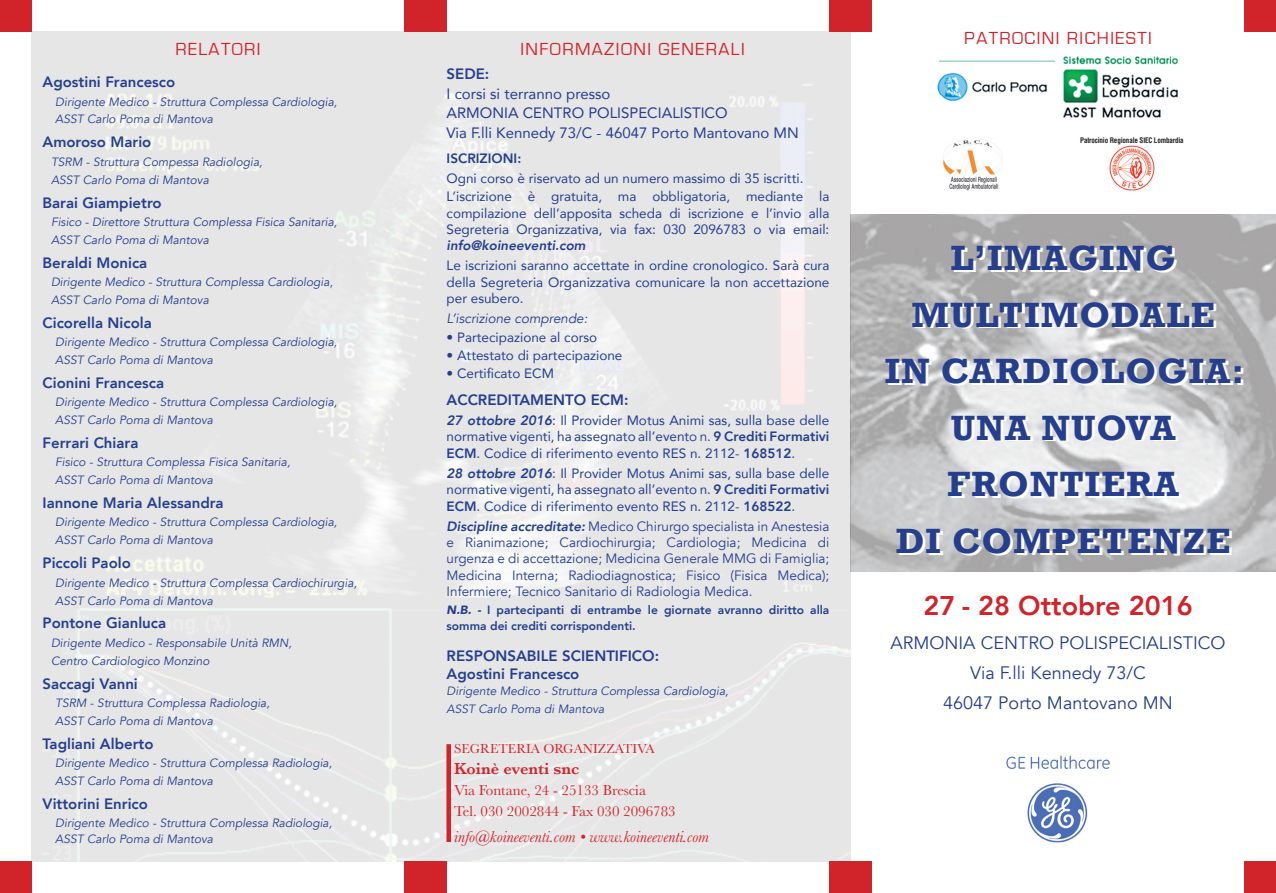
<style>
.page{position:relative;width:1276px;height:893px;background:#fff}
.page>*{position:absolute;margin:0;border:0;box-sizing:border-box;transform-origin:0 0}
.t1{font:700 36px "Rockwell";letter-spacing:.03em;color:#253f8e}
.t2{font:800 27px "Avenir";color:#d1232a}
.t3{font:18px "Avenir";color:#253f8e}
.t4{font:18px "Eurostile";letter-spacing:.08em;color:#d1232a}
.t5{font:italic 16.5px "Baskerville";color:#d1232a}
.t6{font:600 16.5px "Baskerville";color:#d1232a}
.t7{font:800 15px "Avenir";color:#253f8e}
.t8{font:15px "Avenir";color:#253f8e}
.t9{font:15px "Baskerville";color:#d1232a}
.t10{font:13.5px/16.2px "Avenir";color:#253f8e;text-align:justify}
.t11{font:13.5px/16.2px "Avenir";color:#253f8e;text-align:justify}
.t12{font:13.5px "Baskerville";color:#d1232a}
.t13{font:italic 13.5px "Avenir";color:#253f8e}
.t14{font:800 13.5px "Avenir";color:#253f8e}
.t15{font:italic 12px "Avenir";color:#253f8e}
.t16{font:800 12px/16.2px "Avenir";color:#253f8e}
.t17{font:700 condensed 7.5px "Helvetica";letter-spacing:-.02em;color:#231f20;scale:.94 1}
.s1{font-weight:800;font-style:italic}
.s2{font-style:inherit}
.s3{font-weight:800}
.s4{font-weight:900;font-style:italic}
</style>
<div class="page">
<img style="left:850px;top:214px;width:426px;height:358px">
<div style="left:0;top:0;width:32px;height:32px;background:#d1232a"></div>
<div style="left:1244px;top:0;width:32px;height:32px;background:#d1232a"></div>
<div style="left:1244px;top:861px;width:32px;height:32px;background:#d1232a"></div>
<div style="left:404px;top:0;width:42px;height:32px;background:#d1232a"></div>
<div style="left:829px;top:0;width:43px;height:32px;background:#d1232a"></div>
<div style="left:404px;top:861px;width:42px;height:32px;background:#d1232a"></div>
<div style="left:829px;top:861px;width:43px;height:32px;background:#d1232a"></div>
<div style="left:0;top:861px;width:32px;height:32px;background:#d1232a"></div>
<img style="left:937px;top:56px;width:241px;height:62px">
<img style="left:1006px;top:755px;width:104px;height:88px">
<div style="left:446px;top:744px;width:5px;height:98px;background:#d1232a"></div>
<img style="left:943px;top:140px;width:59px;height:51px">
<img style="left:1109px;top:145px;width:45px;height:46px">
<p class="t4" style="left:175px;top:39px;width:87px">RELATORI</p>
<p class="t4" style="left:520px;top:39px;width:226px">INFORMAZIONI GENERALI</p>
<p class="t7" style="left:43px;top:70px;width:134px">Agostini Francesco</p>
<p class="t15" style="left:55px;top:94px;width:283px">Dirigente Medico - Struttura Complessa Cardiologia,</p>
<p class="t15" style="left:55px;top:112px;width:159px">ASST Carlo Poma di Mantova</p>
<p class="t7" style="left:43px;top:131px;width:110px">Amoroso Mario</p>
<p class="t15" style="left:51px;top:154px;width:213px">TSRM - Struttura Compessa Radiologia,</p>
<p class="t15" style="left:51px;top:172px;width:159px">ASST Carlo Poma di Mantova</p>
<p class="t7" style="left:43px;top:191px;width:121px">Barai Giampietro</p>
<p class="t15" style="left:51px;top:215px;width:288px">Fisico - Direttore Struttura Complessa Fisica Sanitaria,</p>
<p class="t15" style="left:51px;top:232px;width:159px">ASST Carlo Poma di Mantova</p>
<p class="t7" style="left:43px;top:251px;width:106px">Beraldi Monica</p>
<p class="t15" style="left:51px;top:275px;width:283px">Dirigente Medico - Struttura Complessa Cardiologia,</p>
<p class="t15" style="left:51px;top:293px;width:159px">ASST Carlo Poma di Mantova</p>
<p class="t7" style="left:43px;top:311px;width:111px">Cicorella Nicola</p>
<p class="t15" style="left:55px;top:335px;width:283px">Dirigente Medico - Struttura Complessa Cardiologia,</p>
<p class="t15" style="left:55px;top:353px;width:159px">ASST Carlo Poma di Mantova</p>
<p class="t7" style="left:43px;top:371px;width:123px">Cionini Francesca</p>
<p class="t15" style="left:55px;top:395px;width:283px">Dirigente Medico - Struttura Complessa Cardiologia,</p>
<p class="t15" style="left:55px;top:413px;width:159px">ASST Carlo Poma di Mantova</p>
<p class="t7" style="left:43px;top:431px;width:97px">Ferrari Chiara</p>
<p class="t15" style="left:55px;top:455px;width:237px">Fisico - Struttura Complessa Fisica Sanitaria,</p>
<p class="t15" style="left:55px;top:473px;width:159px">ASST Carlo Poma di Mantova</p>
<p class="t7" style="left:43px;top:491px;width:183px">Iannone Maria Alessandra</p>
<p class="t15" style="left:55px;top:515px;width:283px">Dirigente Medico - Struttura Complessa Cardiologia,</p>
<p class="t15" style="left:55px;top:533px;width:159px">ASST Carlo Poma di Mantova</p>
<p class="t7" style="left:43px;top:551px;width:90px">Piccoli Paolo</p>
<p class="t15" style="left:55px;top:575px;width:303px">Dirigente Medico - Struttura Complessa Cardiochirurgia,</p>
<p class="t15" style="left:55px;top:593px;width:159px">ASST Carlo Poma di Mantova</p>
<p class="t7" style="left:43px;top:612px;width:125px">Pontone Gianluca</p>
<p class="t15" style="left:51px;top:635px;width:242px">Dirigente Medico - Responsabile Unità RMN,</p>
<p class="t15" style="left:51px;top:653px;width:160px">Centro Cardiologico Monzino</p>
<p class="t7" style="left:43px;top:672px;width:97px">Saccagi Vanni</p>
<p class="t15" style="left:55px;top:696px;width:216px">TSRM - Struttura Complessa Radiologia,</p>
<p class="t15" style="left:55px;top:713px;width:159px">ASST Carlo Poma di Mantova</p>
<p class="t7" style="left:43px;top:732px;width:113px">Tagliani Alberto</p>
<p class="t15" style="left:55px;top:756px;width:278px">Dirigente Medico - Struttura Complessa Radiologia,</p>
<p class="t15" style="left:55px;top:774px;width:159px">ASST Carlo Poma di Mantova</p>
<p class="t7" style="left:43px;top:792px;width:107px">Vittorini Enrico</p>
<p class="t15" style="left:55px;top:816px;width:278px">Dirigente Medico - Struttura Complessa Radiologia,</p>
<p class="t15" style="left:55px;top:832px;width:159px">ASST Carlo Poma di Mantova</p>
<p class="t7" style="left:446px;top:62px;width:44px">SEDE:</p>
<p class="t8" style="left:446px;top:82px;width:165px">I corsi si terranno presso</p>
<p class="t8" style="left:446px;top:101px;width:282px">ARMONIA CENTRO POLISPECIALISTICO</p>
<p class="t8" style="left:446px;top:121px;width:354px">Via F.lli Kennedy 73/C - 46047 Porto Mantovano MN</p>
<p class="t14" style="left:446px;top:147px;width:76px">ISCRIZIONI:</p>
<p class="t10" style="left:446px;top:170px;width:358px">Ogni corso è riservato ad un numero massimo di 35 iscritti.</p>
<p class="t10" style="left:446px;top:188px;width:384px">L’iscrizione è gratuita, ma obbligatoria, mediante la compilazione dell’apposita scheda di iscrizione e l’invio alla Segreteria Organizzativa, via fax: 030 2096783 o via email: <span class="s1">info@koineeventi.com</span></p>
<p class="t10" style="left:446px;top:257px;width:384px">Le iscrizioni saranno accettate in ordine cronologico. Sarà cura della Segreteria Organizzativa comunicare la non accettazione per esubero.</p>
<p class="t13" style="left:446px;top:311px;width:142px">L’iscrizione comprende:</p>
<p class="t10" style="left:446px;top:328px;width:152px">• Partecipazione al corso</p>
<p class="t10" style="left:446px;top:347px;width:177px">• Attestato di partecipazione</p>
<p class="t10" style="left:446px;top:365px;width:109px">• Certificato ECM</p>
<p class="t7" style="left:446px;top:388px;width:183px">ACCREDITAMENTO ECM:</p>
<p class="t10" style="left:446px;top:412px;width:384px"><span class="s1">27 ottobre 2016</span>: Il Provider Motus Animi sas, sulla base delle normative vigenti, ha assegnato all’event<span class="s2">o n.</span> <span class="s3">9 Crediti Formativi ECM</span>. Codice di riferimento evento RES n. 2112- <span class="s3">168512</span>.</p>
<p class="t10" style="left:446px;top:465px;width:384px"><span class="s1">28 ottobre 2016</span>: Il Provider Motus Animi sas, sulla base delle normative vigenti, ha assegnato all’evento n. <span class="s3">9 Crediti Formativi ECM</span>. Codice di riferimento evento RES n. 2112- <span class="s3">168522</span>.</p>
<p class="t11" style="left:446px;top:518px;width:384px"><span class="s1">Discipline accreditate:</span> Medico Chirurgo specialista in Anestesia e Rianimazione; Cardiochirurgia; Cardiologia; Medicina di urgenza e di accettazione; Medicina Generale MMG di Famiglia; Medicina Interna; Radiodiagnostica; Fisico (Fisica Medica); Infermiere; Tecnico Sanitario di Radiologia Medica.</p>
<p class="t16" style="left:446px;top:601px;width:384px"><span class="s4">N.B. -</span> I partecipanti di entrambe le giornate avranno diritto alla somma dei crediti corrispondenti.</p>
<p class="t7" style="left:446px;top:644px;width:214px">RESPONSABILE SCIENTIFICO:</p>
<p class="t7" style="left:446px;top:662px;width:134px">Agostini Francesco</p>
<p class="t15" style="left:446px;top:684px;width:283px">Dirigente Medico - Struttura Complessa Cardiologia,</p>
<p class="t15" style="left:446px;top:702px;width:159px">ASST Carlo Poma di Mantova</p>
<p class="t12" style="left:454px;top:740px;width:202px">SEGRETERIA ORGANIZZATIVA</p>
<p class="t6" style="left:454px;top:757px;width:127px">Koinè eventi snc</p>
<p class="t9" style="left:454px;top:781px;width:194px">Via Fontane, 24 - 25133 Brescia</p>
<p class="t9" style="left:454px;top:802px;width:223px">Tel. 030 2002844 - Fax 030 2096783</p>
<p class="t5" style="left:454px;top:826px;width:256px">info@koineeventi.com • www.koineeventi.com</p>
<p class="t4" style="left:964px;top:28px;width:189px">PATROCINI RICHIESTI</p>
<p class="t17" style="left:1080px;top:136px;width:112px">Patrocinio Regionale SIEC Lombardia</p>
<p class="t1" style="left:950px;top:236px;width:227px">L’IMAGING</p>
<p class="t1" style="left:911px;top:293px;width:305px">MULTIMODALE</p>
<p class="t1" style="left:884px;top:349px;width:361px">IN CARDIOLOGIA:</p>
<p class="t1" style="left:950px;top:406px;width:226px">UNA NUOVA</p>
<p class="t1" style="left:947px;top:462px;width:233px">FRONTIERA</p>
<p class="t1" style="left:895px;top:519px;width:336px">DI COMPETENZE</p>
<p class="t2" style="left:923px;top:585px;width:271px">27 - 28 Ottobre 2016</p>
<p class="t3" style="left:890px;top:632px;width:336px">ARMONIA CENTRO POLISPECIALISTICO</p>
<p class="t3" style="left:970px;top:662px;width:177px">Via F.lli Kennedy 73/C</p>
<p class="t3" style="left:943px;top:692px;width:231px">46047 Porto Mantovano MN</p>
</div>
